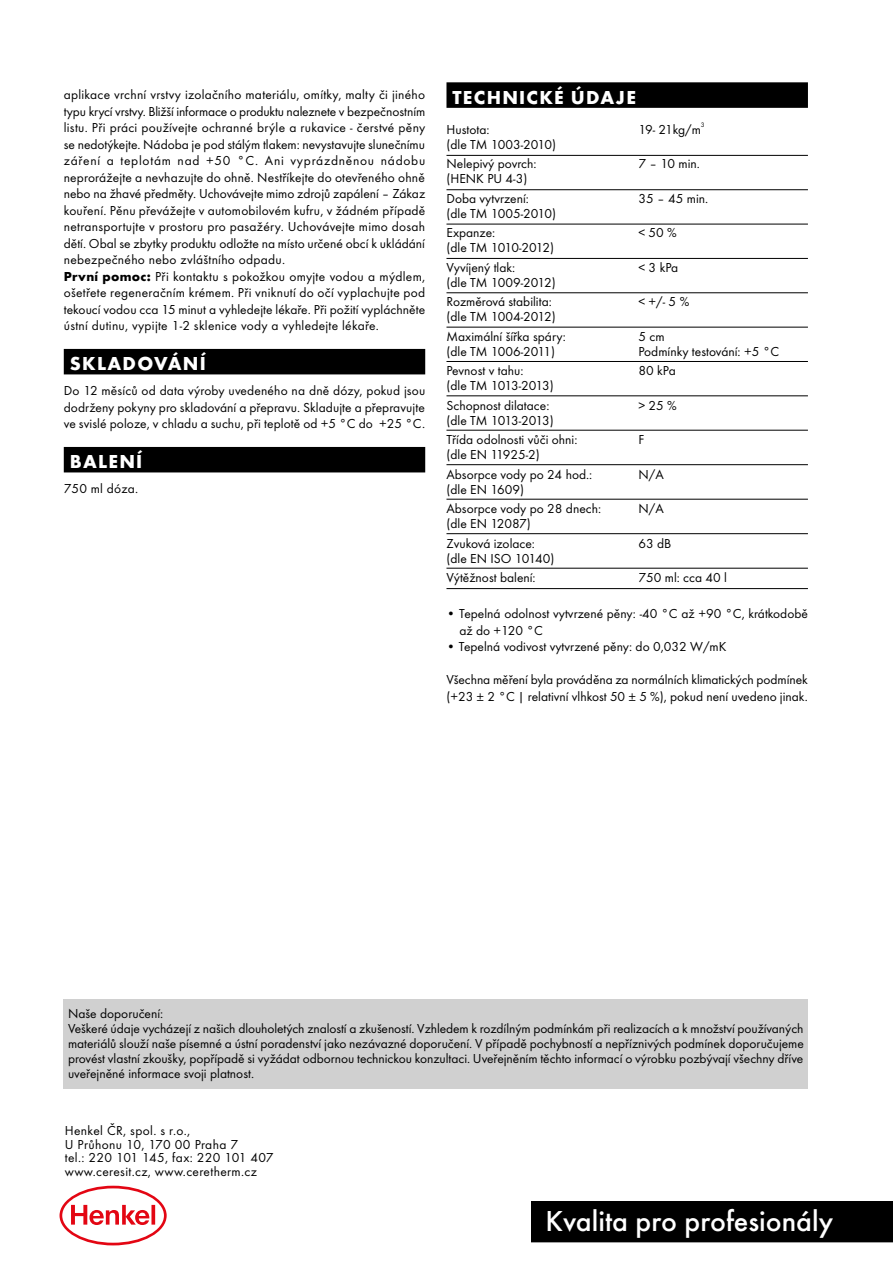
<style>
.page{position:relative;width:893px;height:1263px;background:#fff}
.page>*{position:absolute;margin:0;border:0;box-sizing:border-box;transform-origin:0 0}
.t1{font:500 30px "Futura TOT";color:#fff}
.t2{font:700 19.5px "Futura TOT";letter-spacing:.065em;color:#fff}
.t3{font:13.5px/16.5px "Futura TOT";color:#000}
.t4{font:13.5px/13.5px "Futura TOT";letter-spacing:.025em;color:#000}
.t5{font:6.75px "Futura TOT";color:#000}
.s1{font-weight:700}
</style>
<div class="page">
<div style="left:532px;top:1201px;width:361px;height:41px;background:#000"></div>
<svg style="left:60px;top:1186px;width:107px;height:59px"></svg>
<div style="left:64px;top:999px;width:744px;height:89px;background:#d0d0d0"></div>
<hr style="left:446px;top:155px;width:362px;height:1px;background:#000">
<hr style="left:446px;top:189px;width:362px;height:1px;background:#000">
<hr style="left:446px;top:224px;width:362px;height:1px;background:#000">
<hr style="left:446px;top:258px;width:362px;height:1px;background:#000">
<hr style="left:446px;top:292px;width:362px;height:1px;background:#000">
<hr style="left:446px;top:327px;width:362px;height:1px;background:#000">
<hr style="left:446px;top:361px;width:362px;height:1px;background:#000">
<hr style="left:446px;top:395px;width:362px;height:1px;background:#000">
<hr style="left:446px;top:430px;width:362px;height:1px;background:#000">
<hr style="left:446px;top:464px;width:362px;height:1px;background:#000">
<hr style="left:446px;top:499px;width:362px;height:1px;background:#000">
<hr style="left:446px;top:533px;width:362px;height:1px;background:#000">
<hr style="left:446px;top:568px;width:362px;height:1px;background:#000">
<hr style="left:446px;top:588px;width:362px;height:1px;background:#000">
<div style="left:64px;top:349px;width:361px;height:25px;background:#000"></div>
<div style="left:64px;top:447px;width:361px;height:25px;background:#000"></div>
<div style="left:446px;top:82px;width:362px;height:26px;background:#000"></div>
<p class="t3" style="left:64px;top:86px;width:363px">aplikace vrchní vrstvy izolačního materiálu, omítky, malty či jiného typu krycí vrstvy. Bližší informace o produktu naleznete v bezpečnostním listu. Při práci používejte ochranné brýle a rukavice - čerstvé pěny se nedotýkejte. Nádoba je pod stálým tlakem: nevystavujte slunečnímu záření a teplotám nad +50 °C. Ani vyprázdněnou nádobu neprorážejte a nevhazujte do ohně. Nestříkejte do otevřeného ohně nebo na žhavé předměty. Uchovávejte mimo zdrojů zapálení – Zákaz kouření. Pěnu převážejte v automobilovém kufru, v žádném případě netransportujte v prostoru pro pasažéry. Uchovávejte mimo dosah dětí. Obal se zbytky produktu odložte na místo určené obcí k ukládání nebezpečného nebo zvláštního odpadu.<br><span class="s1">První pomoc:</span> Při kontaktu s pokožkou omyjte vodou a mýdlem, ošetřete regeneračním krémem. Při vniknutí do očí vyplachujte pod tekoucí vodou cca 15 minut a vyhledejte lékaře. Při požití vypláchněte ústní dutinu, vypijte 1-2 sklenice vody a vyhledejte lékaře.</p>
<h2 class="t2" style="left:70px;top:352px;width:138px">SKLADOVÁNÍ</h2>
<p class="t3" style="left:64px;top:382px;width:363px;text-align:justify">Do 12 měsíců od data výroby uvedeného na dně dózy, pokud jsou dodrženy pokyny pro skladování a přepravu. Skladujte a přepravujte ve svislé poloze, v chladu a suchu, při teplotě od +5 °C do +25 °C.</p>
<h2 class="t2" style="left:70px;top:450px;width:74px">BALENÍ</h2>
<p class="t3" style="left:64px;top:480px;width:76px">750 ml dóza.</p>
<h2 class="t2" style="left:452px;top:85px;width:24px">Technické</h2>
<h2 class="t2" style="left:571px;top:85px;width:29px">údaje</h2>
<p class="t3" style="left:446px;top:121px;width:45px">Hustota:</p>
<p class="t3" style="left:638px;top:121px;width:64px">19- 21kg/m</p>
<p class="t5" style="left:701px;top:121px;width:5px">3</p>
<p class="t3" style="left:446px;top:134px;width:111px;line-height:19.5px">(dle TM 1003-2010)<br>Nelepivý povrch:</p>
<p class="t3" style="left:638px;top:155px;width:63px">7 – 10 min.</p>
<p class="t3" style="left:446px;top:169px;width:84px;line-height:19.5px">(HENK PU 4-3)<br>Doba vytvrzení:</p>
<p class="t3" style="left:638px;top:190px;width:71px">35 – 45 min.</p>
<p class="t3" style="left:446px;top:203px;width:111px;line-height:19.5px">(dle TM 1005-2010)<br>Expanze:</p>
<p class="t3" style="left:638px;top:224px;width:40px">&lt; 50 %</p>
<p class="t3" style="left:446px;top:238px;width:109px;line-height:19.5px">(dle TM 1010-2012)<br>Vyvíjený tlak:</p>
<p class="t3" style="left:638px;top:259px;width:41px">&lt; 3 kPa</p>
<p class="t3" style="left:446px;top:272px;width:111px;line-height:19.5px">(dle TM 1009-2012)<br>Rozměrová stabilita:</p>
<p class="t3" style="left:638px;top:293px;width:52px">&lt; +/- 5 %</p>
<p class="t3" style="left:446px;top:307px;width:121px;line-height:19.5px">(dle TM 1004-2012)<br>Maximální šířka spáry:</p>
<p class="t3" style="left:638px;top:328px;width:28px">5 cm</p>
<p class="t3" style="left:446px;top:343px;width:110px">(dle TM 1006-2011)</p>
<p class="t3" style="left:638px;top:343px;width:142px">Podmínky testování: +5 °C</p>
<p class="t3" style="left:446px;top:362px;width:79px">Pevnost v tahu:</p>
<p class="t3" style="left:638px;top:362px;width:39px">80 kPa</p>
<p class="t3" style="left:446px;top:376px;width:109px;line-height:19.5px">(dle TM 1013-2013)<br>Schopnost dilatace:</p>
<p class="t3" style="left:638px;top:397px;width:40px">&gt; 25 %</p>
<p class="t3" style="left:446px;top:410px;width:132px;line-height:19.5px">(dle TM 1013-2013)<br>Třída odolnosti vůči ohni:</p>
<p class="t3" style="left:638px;top:431px;width:7px">F</p>
<p class="t3" style="left:446px;top:445px;width:147px;line-height:19.5px">(dle EN 11925-2)<br>Absorpce vody po 24 hod.:</p>
<p class="t3" style="left:446px;top:479px;width:156px;line-height:19.5px">(dle EN 1609)<br>Absorpce vody po 28 dnech:</p>
<p class="t3" style="left:446px;top:514px;width:90px;line-height:19.5px">(dle EN 12087)<br>Zvuková izolace:</p>
<p class="t3" style="left:638px;top:466px;width:27px">N/A</p>
<p class="t3" style="left:638px;top:500px;width:27px">N/A</p>
<p class="t3" style="left:638px;top:535px;width:34px">63 dB</p>
<p class="t3" style="left:446px;top:548px;width:109px;line-height:19.5px">(dle EN ISO 10140)<br>Výtěžnost balení:</p>
<p class="t3" style="left:638px;top:569px;width:90px">750 ml: cca 40 l</p>
<p class="t3" style="left:459px;top:605px;width:350px;text-indent:-13px">• Tepelná odolnost vytvrzené pěny: -40 °C až +90 °C, krátkodobě až do +120 °C</p>
<p class="t3" style="left:446px;top:638px;width:281px">• Tepelná vodivost vytvrzené pěny: do 0,032 W/mK</p>
<p class="t3" style="left:446px;top:671px;width:363px">Všechna měření byla prováděna za normálních klimatických podmínek (+23 ± 2 °C | relativní vlhkost 50 ± 5 %), pokud není uvedeno jinak.</p>
<p class="t3" style="left:68px;top:1006px;width:737px;line-height:15px">Naše doporučení:<br>Veškeré údaje vycházejí z našich dlouholetých znalostí a zkušeností. Vzhledem k rozdílným podmínkám při realizacích a k množství používaných materiálů slouží naše písemné a ústní poradenství jako nezávazné doporučení. V případě pochybností a nepříznivých podmínek doporučujeme provést vlastní zkoušky, popřípadě si vyžádat odbornou technickou konzultaci. Uveřejněním těchto informací o výrobku pozbývají všechny dříve uveřejněné informace svoji platnost.</p>
<p class="t4" style="left:65px;top:1124px;width:210px">Henkel ČR, spol. s r.o.,<br>U Průhonu 10, 170 00 Praha 7<br>tel.: 220 101 145, fax: 220 101 407 www.ceresit.cz, www.ceretherm.cz</p>
<h1 class="t1" style="left:546px;top:1204px;width:289px">Kvalita pro profesionály</h1>
</div>
